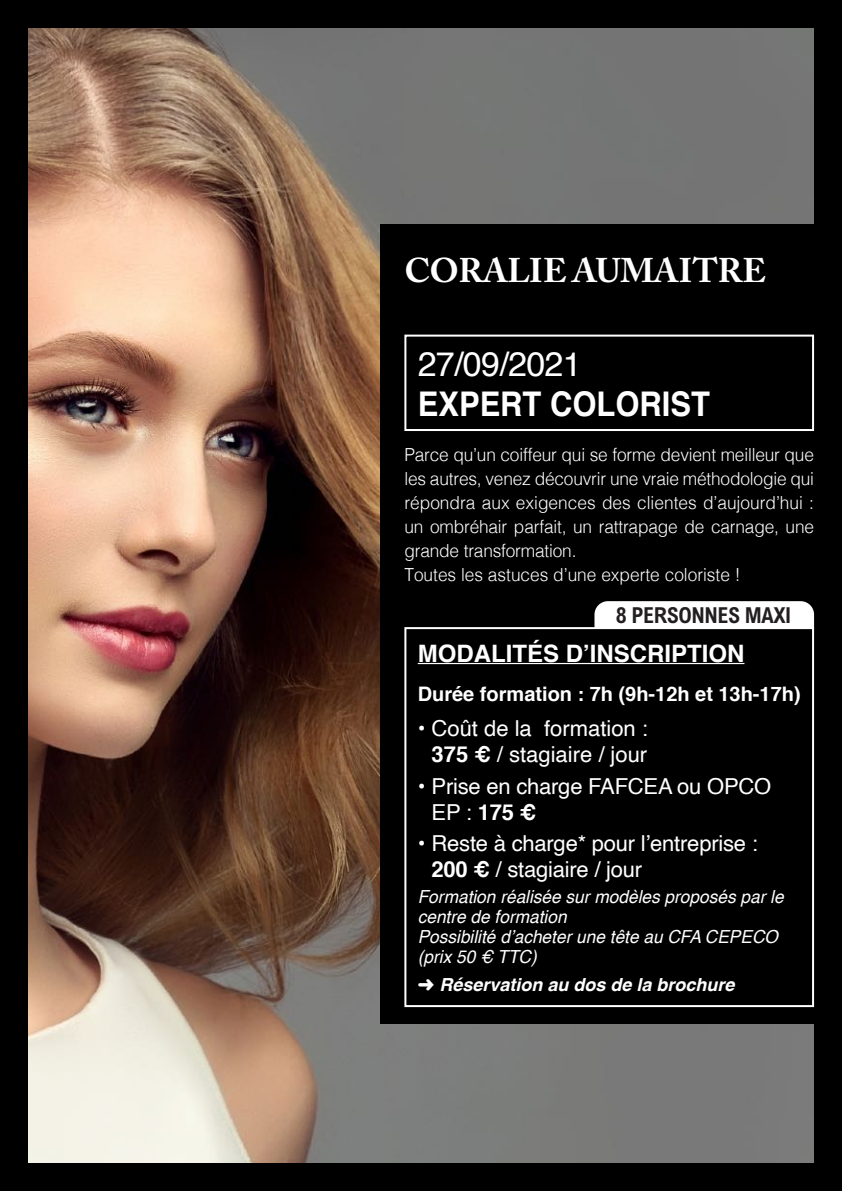
<style>
.page{position:relative;width:842px;height:1191px;background:#000}
.page>*{position:absolute;margin:0;border:0;box-sizing:border-box;transform-origin:0 0}
.t1{font:700 34px "Adobe Caslon Pro";letter-spacing:-.005em;color:#fff}
.t2{font:700 34px "Helvetica";color:#fff;scale:.91 1}
.t3{font:34px "Helvetica";letter-spacing:-.02em;color:#fff}
.t4{font:700 24px "Helvetica";color:#fff}
.t5{font:22px/26px "Helvetica";letter-spacing:-.01em;color:#fff}
.t6{font:700 condensed 22px "Arial";letter-spacing:-.02em;color:#231f20}
.t7{font:700 20px "Helvetica";color:#fff}
.t8{font:300 18px/24px "Helvetica";letter-spacing:-.01em;color:#fff;scale:.96 1}
.t9{font:italic 18px/20px "Helvetica";color:#fff;scale:.96 1}
.t10{font:italic 700 18px "Helvetica";color:#fff}
.s1{font-weight:700}
</style>
<div class="page">
<img style="left:28px;top:28px;width:786px;height:1134px">
<div style="left:380px;top:224px;width:462px;height:799px;background:#000"></div>
<div style="left:404px;top:334px;width:410px;height:97px;border:2px solid #fff"></div>
<div style="left:594px;top:601px;width:220px;height:26px;background:#fff"></div>
<hr style="left:418px;top:663px;width:326px;height:1px;background:#fff">
<div style="left:404px;top:627px;width:410px;height:380px;border:2px solid #fff"></div>
<h1 class="t1" style="left:405px;top:250px;width:363px">CORALIE AUMAITRE</h1>
<h1 class="t3" style="left:418px;top:337px;width:166px">27/09/2021</h1>
<h1 class="t2" style="left:418px;top:376px;width:323px">EXPERT COLORIST</h1>
<p class="t8" style="left:404px;top:441px;width:428px">Parce qu’un coiffeur qui se forme devient meilleur que les autres, venez découvrir une vraie méthodologie qui répondra aux exigences des clientes d’aujourd’hui : un ombréhair parfait, un rattrapage de carnage, une grande transformation.<br>Toutes les astuces d’une experte coloriste !</p>
<p class="t6" style="left:616px;top:602px;width:177px">8 PERSONNES MAXI</p>
<h2 class="t4" style="left:418px;top:634px;width:328px">MODALITÉS D’INSCRIPTION</h2>
<p class="t7" style="left:418px;top:677px;width:384px">Durée formation : 7h (9h-12h et 13h-17h)</p>
<p class="t5" style="left:418px;top:716px;width:232px;text-align:center"><span class="s1">•</span> Coût de la formation :<br><span class="s1">375 €</span> / stagiaire / jour</p>
<p class="t5" style="left:432px;top:773px;width:341px;text-indent:-14px"><span class="s1">•</span> Prise en charge FAFCEA ou OPCO<br>EP : <span class="s1">175 €</span></p>
<p class="t5" style="left:432px;top:831px;width:328px;text-indent:-14px"><span class="s1">•</span> Reste à charge* pour l’entreprise :<br><span class="s1">200 €</span> / stagiaire / jour</p>
<p class="t9" style="left:418px;top:887px;width:383px">Formation réalisée sur modèles proposés par le centre de formation<br>Possibilité d’acheter une tête au CFA CEPECO (prix 50 € TTC)</p>
<p class="t10" style="left:418px;top:969px;width:318px">➜ Réservation au dos de la brochure</p>
</div>
